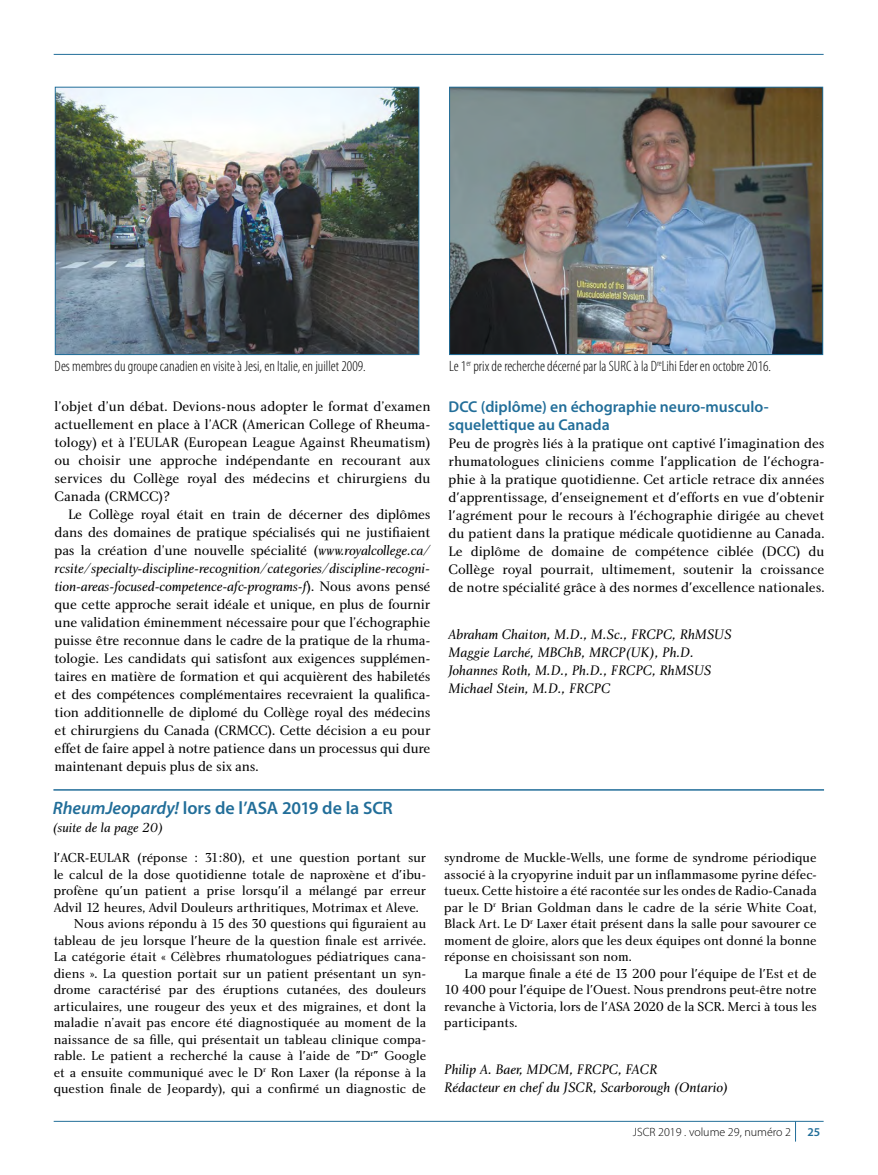
<style>
.page{position:relative;width:878px;height:1175px;background:#fff}
.page>*{position:absolute;margin:0;border:0;box-sizing:border-box;transform-origin:0 0}
.t1{font:600 18px "Myriad Pro";letter-spacing:-.005em;color:#226e99}
.t2{font:600 15.75px/18px "Myriad Pro";color:#226e99}
.t3{font:300 condensed 15px "Myriad Pro";color:#000}
.t4{font:14.25px/18px "Charlotte Book Plain";letter-spacing:-.01em;color:#000;text-align:justify}
.t5{font:14.25px/18px "Charlotte Book Italic Plain";color:#000}
.t6{font:13.5px/16.5px "Charlotte Book Plain";color:#000;text-align:justify}
.t7{font:13.5px "Charlotte Book Italic Plain";letter-spacing:-.005em;color:#000}
.t8{font:300 12px "Myriad Pro";color:#000}
.t9{font:600 12px "Myriad Pro";color:#226e99}
.s1{font-family:"Charlotte Book Italic Plain"}
.s2{font-family:"Charlotte Book Plain"}
.s3{font-style:italic}
</style>
<div class="page">
<hr style="left:54px;top:54px;width:769px;height:1px;background:#226e99">
<hr style="left:54px;top:1120px;width:769px;height:1px;background:#226e99">
<svg style="left:795px;top:1121px;width:1px;height:20px"></svg>
<img style="left:451px;top:89px;width:370px;height:264px">
<div style="left:449px;top:87px;width:374px;height:268px;border:1px solid #226e99"></div>
<img style="left:57px;top:89px;width:360px;height:264px">
<div style="left:55px;top:87px;width:364px;height:268px;border:1px solid #226e99"></div>
<hr style="left:53px;top:789px;width:771px;height:1px;background:#226e99">
<p class="t3" style="left:55px;top:358px;width:312px">Des membres du groupe canadien en visite à Jesi, en Italie, en juillet 2009.</p>
<p class="t4" style="left:55px;top:397px;width:377px">l’objet d’un débat. Devions-nous adopter le format d’examen actuellement en place à l’ACR (American College of Rheuma&shy;tology) et à l’EULAR (European League Against Rheumatism) ou choisir une approche indépendante en recourant aux services du Collège royal des médecins et chirurgiens du Canada (CRMCC)?</p>
<p class="t4" style="left:55px;top:505px;width:377px;text-indent:13px">Le Collège royal était en train de décerner des diplômes dans des domaines de pratique spécialisés qui ne justifiaient pas la création d’une nouvelle spécialité (<span class="s1">www.royalcollege.ca/</span></p>
<p class="t5" style="left:55px;top:559px;width:377px">rcsite/specialty-discipline-recognition/categories/discipline-recogni&shy;tion-areas-focused-competence-afc-programs-f<span class="s2">). Nous avons pensé</span></p>
<p class="t4" style="left:55px;top:595px;width:377px">que cette approche serait idéale et unique, en plus de fournir une validation éminemment nécessaire pour que l’échographie puisse être reconnue dans le cadre de la pratique de la rhuma&shy;tologie. Les candidats qui satisfont aux exigences supplémen&shy;taires en matière de formation et qui acquièrent des habiletés et des compétences complémentaires recevraient la qualifica&shy;tion additionnelle de diplomé du Collège royal des médecins et chirurgiens du Canada (CRMCC). Cette décision a eu pour effet de faire appel à notre patience dans un processus qui dure maintenant depuis plus de six ans.</p>
<p class="t1" style="left:53px;top:797px;width:341px"><span class="s3">RheumJeopardy!</span> lors de l’ASA 2019 de la SCR</p>
<p class="t7" style="left:53px;top:819px;width:112px">(suite de la page 20)</p>
<p class="t6" style="left:54px;top:849px;width:374px">l'ACR-EULAR (réponse : 31:80), et une question portant sur</p>
<p class="t6" style="left:54px;top:865px;width:374px">le calcul de la dose quotidienne totale de naproxène et d'ibu-</p>
<p class="t6" style="left:54px;top:882px;width:374px">profène qu'un patient a prise lorsqu'il a mélangé par erreur</p>
<p class="t6" style="left:54px;top:898px;width:366px">Advil 12 heures, Advil Douleurs arthritiques, Motrimax et Aleve.</p>
<p class="t6" style="left:74px;top:915px;width:354px">Nous avions répondu à 15 des 30 questions qui figuraient au</p>
<p class="t6" style="left:54px;top:931px;width:374px">tableau de jeu lorsque l'heure de la question finale est arrivée.</p>
<p class="t6" style="left:54px;top:948px;width:374px">La catégorie était « Célèbres rhumatologues pédiatriques cana-</p>
<p class="t6" style="left:54px;top:964px;width:374px">diens ». La question portait sur un patient présentant un syn-</p>
<p class="t6" style="left:54px;top:981px;width:374px">drome caractérisé par des éruptions cutanées, des douleurs</p>
<p class="t6" style="left:54px;top:997px;width:374px">articulaires, une rougeur des yeux et des migraines, et dont la</p>
<p class="t6" style="left:54px;top:1014px;width:374px">maladie n’avait pas encore été diagnostiquée au moment de la</p>
<p class="t6" style="left:54px;top:1030px;width:374px">naissance de sa fille, qui présentait un tableau clinique compa-</p>
<p class="t6" style="left:54px;top:1047px;width:374px">rable. Le patient a recherché la cause à l'aide de "D<sup>r</sup>" Google</p>
<p class="t6" style="left:54px;top:1063px;width:374px">et a ensuite communiqué avec le D<sup>r</sup> Ron Laxer (la réponse à la</p>
<p class="t6" style="left:54px;top:1080px;width:374px">question finale de Jeopardy), qui a confirmé un diagnostic de</p>
<p class="t3" style="left:449px;top:358px;width:323px">Le 1<sup>er</sup> prix de recherche décerné par la SURC à la D<sup>re</sup>Lihi Eder en octobre 2016.</p>
<p class="t2" style="left:448px;top:398px;width:321px">DCC (diplôme) en échographie neuro-musculo&shy;squelettique au Canada</p>
<p class="t4" style="left:448px;top:434px;width:377px">Peu de progrès liés à la pratique ont captivé l'imagination des rhumatologues cliniciens comme l'application de l'échogra&shy;phie à la pratique quotidienne. Cet article retrace dix années d'apprentissage, d'enseignement et d'efforts en vue d'obtenir l'agrément pour le recours à l'échographie dirigée au chevet du patient dans la pratique médicale quotidienne au Canada.<br>Le diplôme de domaine de compétence ciblée (DCC) du Collège royal pourrait, ultimement, soutenir la croissance de notre spécialité grâce à des normes d'excellence nationales.</p>
<p class="t5" style="left:448px;top:625px;width:284px">Abraham Chaiton, M.D., M.Sc., FRCPC, RhMSUS Maggie Larché, MBChB, MRCP(UK), Ph.D.<br>Johannes Roth, M.D., Ph.D., FRCPC, RhMSUS Michael Stein, M.D., FRCPC</p>
<p class="t6" style="left:444px;top:849px;width:374px">syndrome de Muckle-Wells, une forme de syndrome périodique associé à la cryopyrine induit par un inflammasome pyrine défec&shy;tueux. Cette histoire a été racontée sur les ondes de Radio-Canada par le D<sup>r</sup> Brian Goldman dans le cadre de la série White Coat, Black Art. Le D<sup>r</sup> Laxer était présent dans la salle pour savourer ce moment de gloire, alors que les deux équipes ont donné la bonne réponse en choisissant son nom.</p>
<p class="t6" style="left:444px;top:964px;width:374px;text-indent:20px">La marque finale a été de 13 200 pour l'équipe de l'Est et de 10 400 pour l'équipe de l'Ouest. Nous prendrons peut-être notre revanche à Victoria, lors de l'ASA 2020 de la SCR. Merci à tous les participants.</p>
<p class="t5" style="left:444px;top:1060px;width:285px">Philip A. Baer, MDCM, FRCPC, FACR<br>Rédacteur en chef du JSCR, Scarborough (Ontario)</p>
<p class="t8" style="left:633px;top:1125px;width:160px">JSCR 2019 . volume 29, numéro 2</p>
<p class="t9" style="left:807px;top:1125px;width:14px">25</p>
</div>
